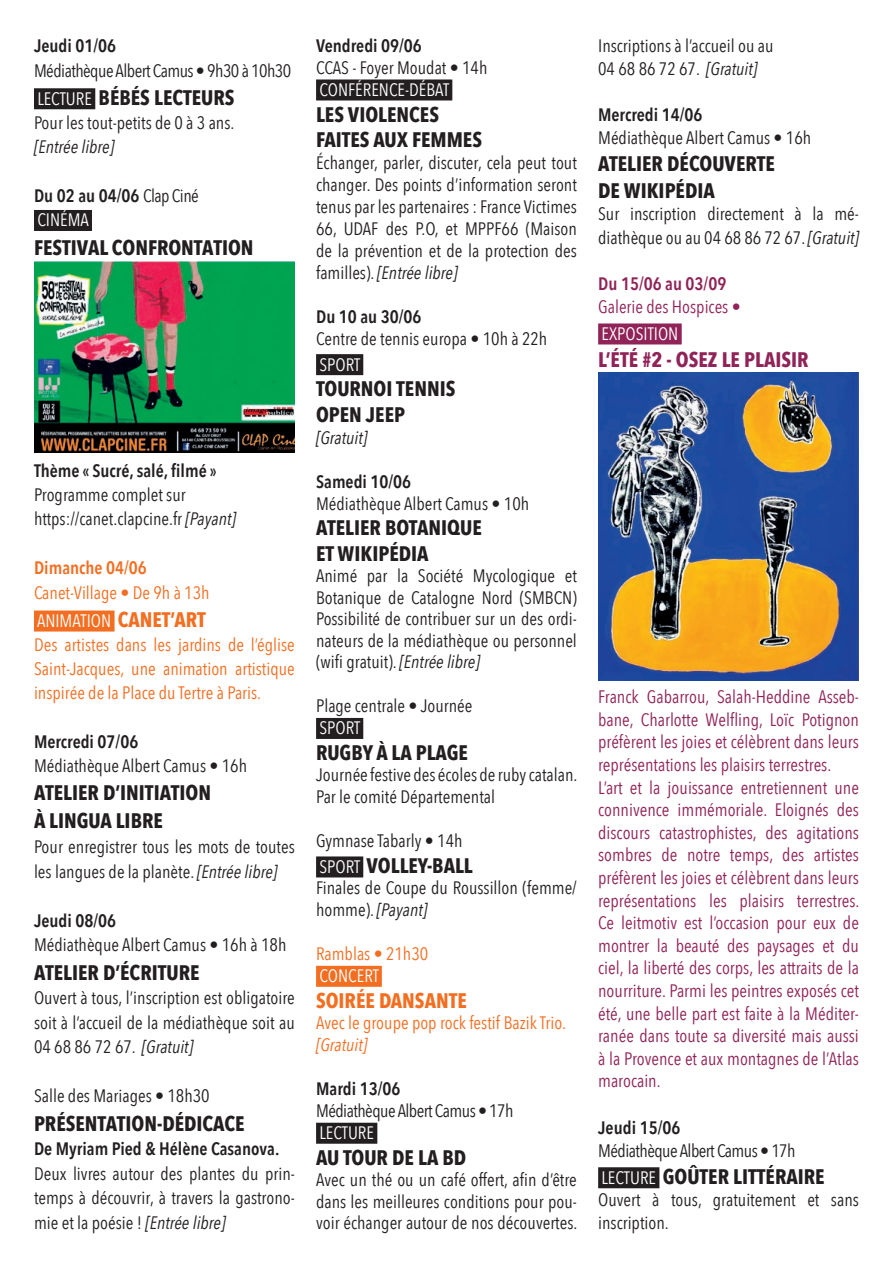
<style>
.page{position:relative;width:893px;height:1263px;background:#fff}
.page>*{position:absolute;margin:0;border:0;box-sizing:border-box;transform-origin:0 0}
.t1{font:700 21px/25.7px "Avenir Next Condensed";color:#231f20}
.t2{font:700 21px "Avenir Next Condensed";color:#902358}
.t3{font:700 21px "Avenir Next Condensed";color:#f36e21}
.t4{font:18px/22px "Avenir Next Condensed";color:#231f20}
.t5{font:18px/22.6px "Avenir Next Condensed";color:#902358}
.t6{font:18px/24px "Avenir Next Condensed";color:#f36e21}
.t7{font:600 18px/24.6px "Avenir Next Condensed";color:#231f20}
.t8{font:18px "Avenir Next Condensed";letter-spacing:-.03em;color:#231f20}
.t9{font:18px "Avenir Next Condensed";color:#fff}
.t10{font:italic 18px "Avenir Next Condensed";color:#231f20}
.t11{font:600 18px "Avenir Next Condensed";color:#902358}
.t12{font:600 18px "Avenir Next Condensed";color:#f36e21}
.t13{font:italic 18px "Avenir Next Condensed";color:#f36e21}
.s1{font-weight:400;font-size:18px;color:#fff}
.s2{font-weight:400}
.s3{font-weight:400;color:#fff}
.s4{font-style:italic}
.s5{color:#fff}
.s6{font-weight:700;font-size:21px}
</style>
<div class="page">
<div style="left:34px;top:88px;width:61px;height:21px;background:#231f20"></div>
<div style="left:34px;top:210px;width:58px;height:21px;background:#231f20"></div>
<div style="left:34px;top:610px;width:81px;height:21px;background:#f36e21"></div>
<img style="left:34px;top:262px;width:261px;height:191px">
<div style="left:316px;top:79px;width:136px;height:21px;background:#231f20"></div>
<div style="left:316px;top:354px;width:47px;height:21px;background:#231f20"></div>
<div style="left:316px;top:718px;width:47px;height:21px;background:#231f20"></div>
<div style="left:316px;top:856px;width:47px;height:21px;background:#231f20"></div>
<div style="left:316px;top:966px;width:66px;height:21px;background:#f36e21"></div>
<div style="left:316px;top:1123px;width:61px;height:21px;background:#231f20"></div>
<div style="left:598px;top:323px;width:84px;height:21px;background:#902358"></div>
<div style="left:598px;top:1167px;width:61px;height:21px;background:#231f20"></div>
<img style="left:598px;top:373px;width:261px;height:308px">
<p class="t7" style="left:34px;top:33px;width:84px">Jeudi 01/06</p>
<p class="t8" style="left:34px;top:55px;width:259px">Médiathèque Albert Camus • 9h30 à 10h30</p>
<p class="t1" style="left:37px;top:84px;width:199px"><span class="s1">LECTURE</span> BÉBÉS LECTEURS</p>
<p class="t4" style="left:34px;top:111px;width:202px">Pour les tout-petits de 0 à 3 ans.</p>
<p class="t10" style="left:34px;top:136px;width:82px">[Entrée libre]</p>
<p class="t7" style="left:34px;top:183px;width:166px">Du 02 au 04/06 <span class="s2">Clap Ciné<br></span><span class="s3">CINÉMA</span></p>
<p class="t1" style="left:34px;top:234px;width:221px">FESTIVAL CONFRONTATION</p>
<p class="t7" style="left:34px;top:457px;width:184px">Thème « Sucré, salé, filmé »</p>
<p class="t4" style="left:34px;top:481px;width:203px;line-height:24.6px">Programme complet sur https://canet.clapcine.fr <span class="s4">[Payant]</span></p>
<p class="t12" style="left:34px;top:552px;width:114px">Dimanche 04/06</p>
<p class="t6" style="left:34px;top:578px;width:177px;line-height:28.2px">Canet-Village • De 9h à 13h<br><span class="s5">ANIMATION</span> <span class="s6">CANET’ART</span></p>
<p class="t6" style="left:34px;top:632px;width:262px;text-align:justify">Des artistes dans les jardins de l’église Saint-Jacques, une animation artistique inspirée de la Place du Tertre à Paris.</p>
<p class="t7" style="left:34px;top:728px;width:106px">Mercredi 07/06</p>
<p class="t4" style="left:34px;top:754px;width:215px">Médiathèque Albert Camus • 16h</p>
<p class="t1" style="left:34px;top:779px;width:178px;line-height:28.2px">ATELIER D’INITIATION<br>À LINGUA LIBRE</p>
<p class="t4" style="left:34px;top:834px;width:262px;line-height:24.6px">Pour enregistrer tous les mots de toutes les langues de la planète. <span class="s4">[Entrée libre]</span></p>
<p class="t7" style="left:34px;top:908px;width:84px">Jeudi 08/06</p>
<p class="t4" style="left:34px;top:933px;width:254px">Médiathèque Albert Camus • 16h à 18h</p>
<p class="t1" style="left:34px;top:959px;width:167px">ATELIER D’ÉCRITURE</p>
<p class="t4" style="left:34px;top:985px;width:262px;line-height:24.6px;text-align:justify">Ouvert à tous, l’inscription est obligatoire soit à l’accueil de la médiathèque soit au 04 68 86 72 67. <span class="s4">[Gratuit]</span></p>
<p class="t4" style="left:34px;top:1084px;width:177px">Salle des Mariages • 18h30</p>
<p class="t1" style="left:34px;top:1110px;width:212px">PRÉSENTATION-DÉDICACE</p>
<p class="t7" style="left:34px;top:1136px;width:247px">De Myriam Pied &amp; Hélène Casanova.</p>
<p class="t4" style="left:34px;top:1160px;width:262px;line-height:24.6px;text-align:justify">Deux livres autour des plantes du prin&shy;temps à découvrir, à travers la gastrono&shy;mie et la poésie ! <span class="s4">[Entrée libre]</span></p>
<p class="t7" style="left:316px;top:33px;width:107px">Vendredi 09/06</p>
<p class="t4" style="left:316px;top:56px;width:173px">CCAS - Foyer Moudat • 14h</p>
<p class="t9" style="left:319px;top:74px;width:132px">CONFÉRENCE-DÉBAT</p>
<p class="t1" style="left:316px;top:101px;width:167px">LES VIOLENCES<br>FAITES AUX FEMMES</p>
<p class="t4" style="left:316px;top:151px;width:262px;text-align:justify">Échanger, parler, discuter, cela peut tout changer. Des points d’information seront tenus par les partenaires : France Victimes 66, UDAF des P.O, et MPPF66 (Maison de la prévention et de la protection des familles). <span class="s4">[Entrée libre]</span></p>
<p class="t7" style="left:316px;top:304px;width:107px">Du 10 au 30/06</p>
<p class="t4" style="left:316px;top:327px;width:233px">Centre de tennis europa • 10h à 22h</p>
<p class="t9" style="left:319px;top:349px;width:42px">SPORT</p>
<p class="t1" style="left:316px;top:376px;width:141px">TOURNOI TENNIS<br>OPEN JEEP</p>
<p class="t10" style="left:316px;top:427px;width:53px">[Gratuit]</p>
<p class="t7" style="left:316px;top:469px;width:97px">Samedi 10/06</p>
<p class="t4" style="left:316px;top:492px;width:215px">Médiathèque Albert Camus • 10h</p>
<p class="t1" style="left:316px;top:515px;width:167px">ATELIER BOTANIQUE<br>ET WIKIPÉDIA</p>
<p class="t4" style="left:316px;top:564px;width:262px;line-height:21.6px;text-align:justify">Animé par la Société Mycologique et Botanique de Catalogne Nord (SMBCN)<br>Possibilité de contribuer sur un des ordi&shy;nateurs de la médiathèque ou personnel (wifi gratuit). <span class="s4">[Entrée libre]</span></p>
<p class="t4" style="left:316px;top:694px;width:158px">Plage centrale • Journée</p>
<p class="t9" style="left:319px;top:713px;width:42px">SPORT</p>
<p class="t1" style="left:316px;top:740px;width:153px">RUGBY À LA PLAGE</p>
<p class="t4" style="left:316px;top:763px;width:263px">Journée festive des écoles de ruby catalan.<br>Par le comité Départemental</p>
<p class="t4" style="left:316px;top:829px;width:148px">Gymnase Tabarly • 14h</p>
<p class="t1" style="left:319px;top:853px;width:155px"><span class="s1">SPORT</span> VOLLEY-BALL</p>
<p class="t4" style="left:316px;top:876px;width:262px">Finales de Coupe du Roussillon (femme/ homme). <span class="s4">[Payant]</span></p>
<p class="t6" style="left:316px;top:941px;width:114px">Ramblas • 21h30</p>
<p class="t9" style="left:319px;top:960px;width:61px">CONCERT</p>
<p class="t3" style="left:316px;top:988px;width:152px">SOIRÉE DANSANTE</p>
<p class="t6" style="left:316px;top:1010px;width:251px">Avec le groupe pop rock festif Bazik Trio.</p>
<p class="t13" style="left:316px;top:1034px;width:53px">[Gratuit]</p>
<p class="t7" style="left:316px;top:1076px;width:86px">Mardi 13/06</p>
<p class="t8" style="left:316px;top:1095px;width:199px">Médiathèque Albert Camus • 17h</p>
<p class="t9" style="left:319px;top:1117px;width:56px">LECTURE</p>
<p class="t1" style="left:316px;top:1144px;width:152px">AU TOUR DE LA BD</p>
<p class="t4" style="left:316px;top:1168px;width:263px;line-height:21.5px;text-align:justify">Avec un thé ou un café offert, afin d’être dans les meilleures conditions pour pou&shy;voir échanger autour de nos découvertes.</p>
<p class="t4" style="left:598px;top:33px;width:177px;line-height:23.2px">Inscriptions à l’accueil ou au<br>04 68 86 72 67. <span class="s4">[Gratuit]</span></p>
<p class="t7" style="left:598px;top:102px;width:106px">Mercredi 14/06</p>
<p class="t4" style="left:598px;top:126px;width:215px">Médiathèque Albert Camus • 16h</p>
<p class="t1" style="left:598px;top:150px;width:178px;line-height:26.8px">ATELIER DÉCOUVERTE<br>DE WIKIPÉDIA</p>
<p class="t4" style="left:598px;top:202px;width:262px;line-height:23.2px">Sur inscription directement à la mé&shy;diathèque ou au 04 68 86 72 67. <span class="s4">[Gratuit]</span></p>
<p class="t11" style="left:598px;top:268px;width:130px">Du 15/06 au 03/09</p>
<p class="t5" style="left:598px;top:295px;width:144px">Galerie des Hospices •</p>
<p class="t9" style="left:601px;top:318px;width:78px">EXPOSITION</p>
<p class="t2" style="left:598px;top:347px;width:212px">L’ÉTÉ #2 - OSEZ LE PLAISIR</p>
<p class="t5" style="left:598px;top:685px;width:263px">Franck Gabarrou, Salah-Heddine Asseb&shy;bane, Charlotte Welfling, Loïc Potignon préfèrent les joies et célèbrent dans leurs représentations les plaisirs terrestres.<br>L’art et la jouissance entretiennent une connivence immémoriale. Eloignés des discours catastrophistes, des agitations sombres de notre temps, des artistes préfèrent les joies et célèbrent dans leurs représentations les plaisirs terrestres.<br>Ce leitmotiv est l’occasion pour eux de montrer la beauté des paysages et du ciel, la liberté des corps, les attraits de la nourriture. Parmi les peintres exposés cet été, une belle part est faite à la Méditer&shy;ranée dans toute sa diversité mais aussi à la Provence et aux montagnes de l’Atlas marocain.</p>
<p class="t7" style="left:598px;top:1114px;width:84px">Jeudi 15/06</p>
<p class="t8" style="left:598px;top:1135px;width:199px">Médiathèque Albert Camus • 17h</p>
<p class="t1" style="left:601px;top:1163px;width:225px"><span class="s1">LECTURE</span> GOÛTER LITTÉRAIRE</p>
<p class="t4" style="left:598px;top:1188px;width:262px;line-height:22.6px">Ouvert à tous, gratuitement et sans inscription.</p>
</div>
